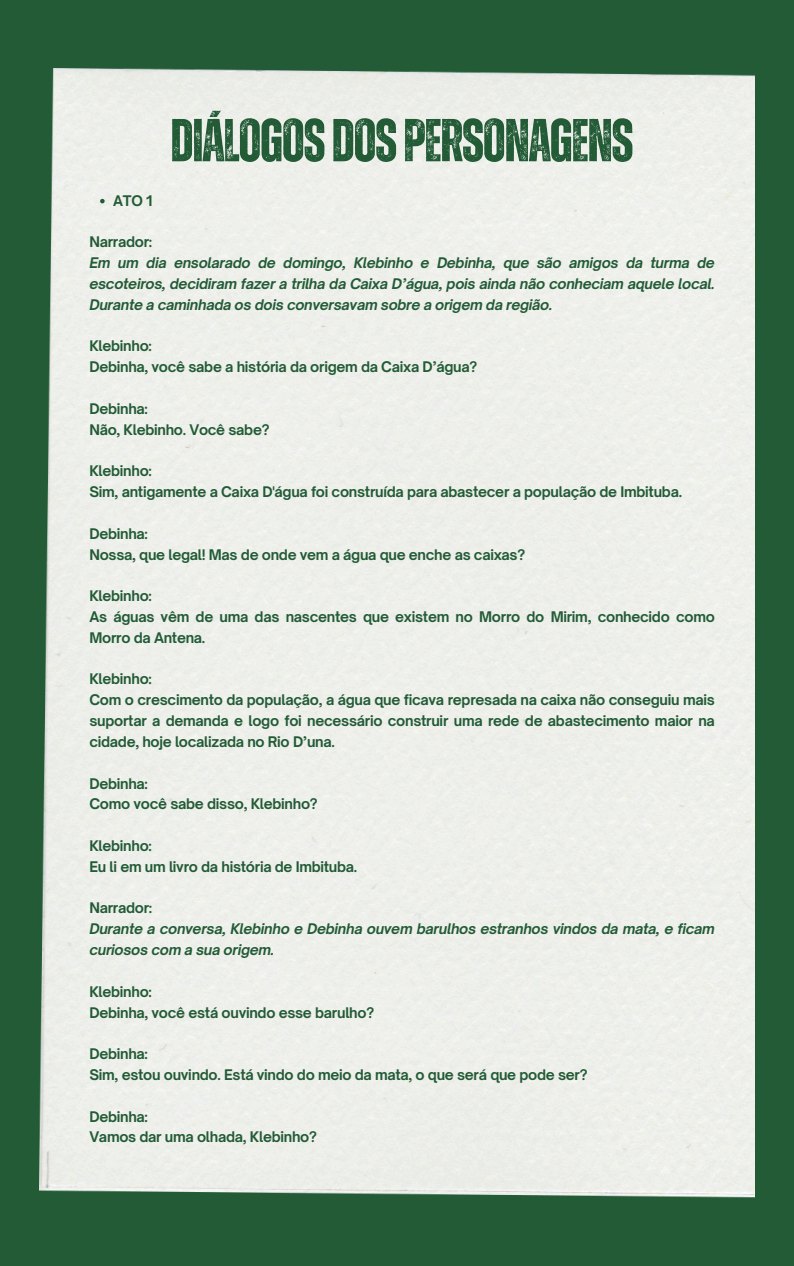
<style>
.page{position:relative;width:794px;height:1266px;background:#fff}
.page>*{position:absolute;margin:0;border:0;box-sizing:border-box;transform-origin:0 0}
.t1{font:700 60.53px "Zuume Rough";letter-spacing:-.02em;color:#225b36}
.t2{font:700 14.02px/20.9px "Open Sauce One";letter-spacing:-.02em;color:#225b36}
.t3{font:italic 700 14.02px/20.9px "Open Sauce One";letter-spacing:-.02em;color:#225b36}
.s1{font-style:normal}
</style>
<div class="page">
<div style="left:0;top:0;width:793px;height:1266px;background:#225b36"></div>
<div style="left:40px;top:68px;width:714px;height:1129px;background:#eef0eb"></div>
<svg style="left:100px;top:199px;width:5px;height:4px"></svg>
<h1 class="t1" style="left:170px;top:113px;width:464px">DIÁLOGOSDOSPERSONAGENS</h1>
<p class="t2" style="left:113px;top:190px;width:41px">ATO 1</p>
<h2 class="t3" style="left:89px;top:231px;width:626px"><span class="s1">Narrador:<br></span>Em um dia ensolarado de domingo, Klebinho e Debinha, que são amigos da turma de escoteiros, decidiram fazer a trilha da Caixa D’água, pois ainda não conheciam aquele local.<br>Durante a caminhada os dois conversavam sobre a origem da região.</h2>
<h2 class="t2" style="left:89px;top:336px;width:389px">Klebinho:<br>Debinha, você sabe a história da origem da Caixa D’água?</h2>
<h2 class="t2" style="left:89px;top:398px;width:181px">Debinha:<br>Não, Klebinho. Você sabe?</h2>
<h2 class="t2" style="left:89px;top:460px;width:594px">Klebinho:<br>Sim, antigamente a Caixa D'água foi construída para abastecer a população de Imbituba.</h2>
<h2 class="t2" style="left:89px;top:523px;width:437px">Debinha:<br>Nossa, que legal! Mas de onde vem a água que enche as caixas?</h2>
<h2 class="t2" style="left:89px;top:585px;width:626px">Klebinho:<br>As águas vêm de uma das nascentes que existem no Morro do Mirim, conhecido como</h2>
<h2 class="t2" style="left:89px;top:627px;width:117px">Morro da Antena.</h2>
<h2 class="t2" style="left:89px;top:669px;width:626px">Klebinho:<br>Com o crescimento da população, a água que ficava represada na caixa não conseguiu mais</h2>
<h2 class="t2" style="left:89px;top:710px;width:626px">suportar a demanda e logo foi necessário construir uma rede de abastecimento maior na cidade, hoje localizada no Rio D’una.</h2>
<h2 class="t2" style="left:89px;top:773px;width:60px">Debinha:</h2>
<h2 class="t2" style="left:89px;top:793px;width:229px">Como você sabe disso, Klebinho?</h2>
<h2 class="t2" style="left:89px;top:835px;width:269px">Klebinho:<br>Eu li em um livro da história de Imbituba.</h2>
<h2 class="t3" style="left:89px;top:897px;width:626px"><span class="s1">Narrador:<br></span>Durante a conversa, Klebinho e Debinha ouvem barulhos estranhos vindos da mata, e ficam curiosos com a sua origem.</h2>
<h2 class="t2" style="left:89px;top:981px;width:286px">Klebinho:<br>Debinha, você está ouvindo esse barulho?</h2>
<h2 class="t2" style="left:89px;top:1043px;width:499px">Debinha:<br>Sim, estou ouvindo. Está vindo do meio da mata, o que será que pode ser?</h2>
<h2 class="t2" style="left:89px;top:1106px;width:229px">Debinha:<br>Vamos dar uma olhada, Klebinho?</h2>
</div>
